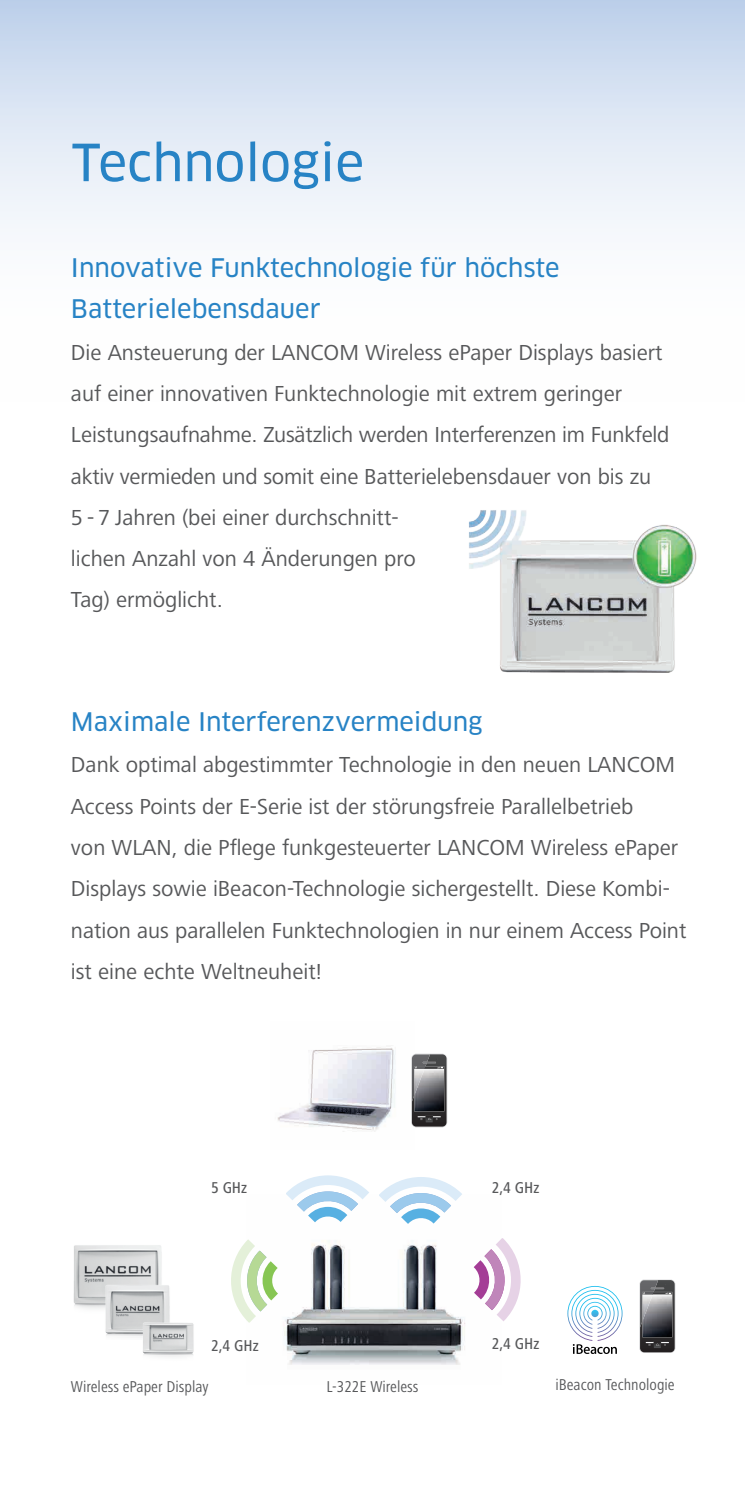
<style>
.page{position:relative;width:745px;height:1489px;background:#fff}
.page>*{position:absolute;margin:0;border:0;box-sizing:border-box;transform-origin:0 0}
.t1{font:50px "Clan OT News";color:#2783c5}
.t2{font:25px/41.2px "Clan OT News";color:#2783c5}
.t3{font:22.5px/41.2px "Frutiger Next LT";color:#57585a}
.t4{font:condensed 16.25px "Frutiger Next LT";color:#57585a}
.t5{font:500 condensed 16.25px "Frutiger Next LT";color:#57585a}
</style>
<div class="page">
<div style="left:0;top:0;width:744px;height:401px;background:linear-gradient(to bottom,#c7d7ee,#fff)"></div>
<img style="left:469px;top:510px;width:228px;height:163px">
<img style="left:248px;top:1223px;width:217px;height:142px">
<img style="left:73px;top:1245px;width:89px;height:64px">
<img style="left:97px;top:1278px;width:73px;height:58px">
<img style="left:126px;top:1307px;width:68px;height:50px">
<img style="left:277px;top:1045px;width:118px;height:87px">
<svg style="left:567px;top:1286px;width:55px;height:67px"></svg>
<svg style="left:286px;top:1175px;width:83px;height:47px"></svg>
<svg style="left:379px;top:1177px;width:83px;height:46px"></svg>
<svg style="left:473px;top:1238px;width:47px;height:83px"></svg>
<svg style="left:231px;top:1239px;width:47px;height:83px"></svg>
<svg style="left:411px;top:1053px;width:36px;height:74px;background:#676669"></svg>
<svg style="left:639px;top:1279px;width:35px;height:73px;background:#666669"></svg>
<h1 class="t1" style="left:71px;top:133px;width:294px">Technologie</h1>
<p class="t2" style="left:71px;top:247px;width:490px">Innovative Funktechnologie für höchste<br>Batterielebensdauer</p>
<p class="t3" style="left:71px;top:332px;width:599px">Die Ansteuerung der LANCOM Wireless ePaper Displays basiert auf einer innovativen Funktechnologie mit extrem geringer Leistungsaufnahme. Zusätzlich werden Interferenzen im Funkfeld aktiv vermieden und somit eine Batterielebensdauer von bis zu<br>5 - 7 Jahren (bei einer durchschnitt-<br>lichen Anzahl von 4 Änderungen pro<br>Tag) ermöglicht.</p>
<p class="t2" style="left:71px;top:701px;width:413px">Maximale Interferenzvermeidung</p>
<p class="t3" style="left:71px;top:744px;width:616px">Dank optimal abgestimmter Technologie in den neuen LANCOM Access Points der E-Serie ist der störungsfreie Parallelbetrieb<br>von WLAN, die Pflege funkgesteuerter LANCOM Wireless ePaper Displays sowie iBeacon-Technologie sichergestellt. Diese Kombi&shy;nation aus parallelen Funktechnologien in nur einem Access Point ist eine echte Weltneuheit!</p>
<p class="t5" style="left:211px;top:1178px;width:37px">5 GHz</p>
<p class="t5" style="left:491px;top:1178px;width:49px">2,4 GHz</p>
<p class="t5" style="left:211px;top:1336px;width:49px">2,4 GHz</p>
<p class="t5" style="left:491px;top:1334px;width:49px">2,4 GHz</p>
<p class="t4" style="left:71px;top:1377px;width:139px">Wireless ePaper Display</p>
<p class="t4" style="left:326px;top:1377px;width:93px">L-322E Wireless</p>
<p class="t4" style="left:555px;top:1375px;width:121px">iBeacon Technologie</p>
</div>
